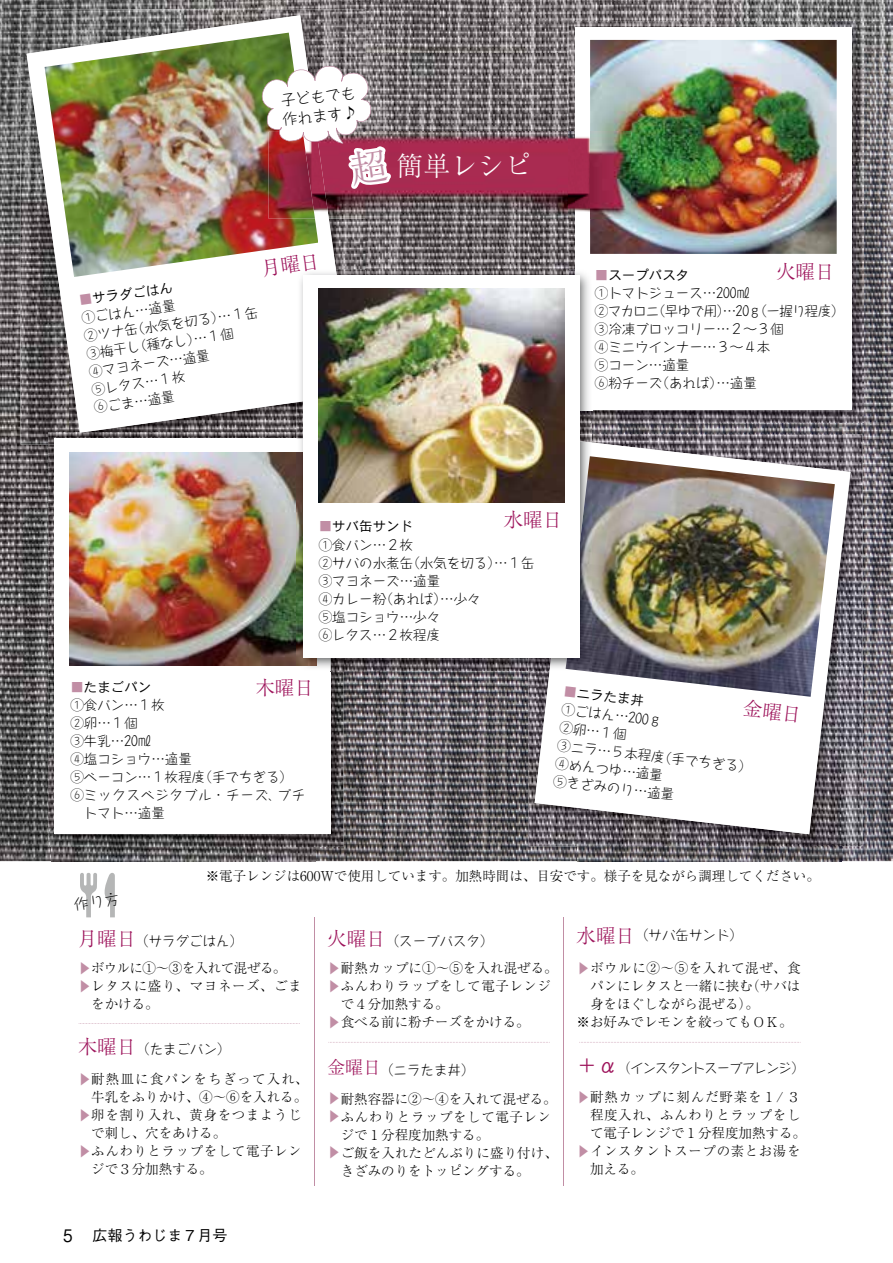
<style>
.page{position:relative;width:893px;height:1263px;background:#fff}
.page>*{position:absolute;margin:0;border:0;box-sizing:border-box;transform-origin:0 0}
.t1{font:300 27px "Ryumin Pr 5";color:#fff}
.t2{font:300 19.5px "Ryumin Pr 5";color:#9c1159}
.t3{font:500 15px "Gothic BBB Pr 5";color:#000}
.t4{font:300 15px/19.5px "Taka Hand Std";color:#000}
.t5{font:300 13.5px/18px "Taka Hand Std";color:#000}
.t6{font:300 13.5px/18px "Ryumin Pr 5";color:#000}
.t7{font:300 13.5px/18px "Ryumin Pr 5";letter-spacing:.045em;color:#000}
.t8{font:300 13.5px/18px "Ryumin Pr 5";letter-spacing:.04em;color:#000}
.t9{font:300 13.5px/18px "Ryumin Pr 5";letter-spacing:.085em;color:#000}
.t10{font:300 13.5px "Taka Hand Std";letter-spacing:.06em;color:#000}
.t11{font:300 13.5px "Taka Hand Std";letter-spacing:-.075em;color:#000}
.t12{font:300 13.5px "Ryumin Pr 5";color:#c18ea5}
.t13{font:13.5px "DFHS Gothic Std W3";color:#000}
.s1{font-family:"DFHS Gothic Std W3";font-weight:400;color:#c18ea5}
.s2{font-family:"DFHS Gothic Std W3";font-weight:400}
.s3{color:#c18ea5}
.s4{font-family:"Ryumin Pr 5";font-size:19.5px;color:#9c1159}
.s5{font-size:17.25px}
.s6{font-family:"Ryumin Pr 5";font-size:18px;color:#9c1159}
.s7{font-family:"DFHS Gothic Std W3";font-weight:400;font-size:21px;color:#9c1159}
.s8{font-family:"Ryumin Pr 5"}
</style>
<div class="page">
<img style="left:0;top:0;width:893px;height:53px">
<img style="left:0;top:53px;width:52px;height:808px">
<img style="left:365px;top:53px;width:204px;height:79px">
<img style="left:841px;top:53px;width:52px;height:808px">
<img style="left:353px;top:219px;width:216px;height:50px">
<img style="left:592px;top:423px;width:249px;height:11px">
<img style="left:315px;top:671px;width:262px;height:190px">
<img style="left:52px;top:847px;width:263px;height:14px">
<img style="left:577px;top:846px;width:264px;height:15px">
<img style="left:21px;top:10px;width:344px;height:47px">
<img style="left:21px;top:57px;width:27px;height:388px">
<img style="left:353px;top:57px;width:12px;height:8px">
<svg style="left:27px;top:15px;width:326px;height:418px"></svg>
<img style="left:45px;top:33px;width:273px;height:244px">
<img style="left:569px;top:21px;width:295px;height:402px">
<div style="left:575px;top:27px;width:276px;height:383px;background:#fff"></div>
<img style="left:590px;top:40px;width:247px;height:214px">
<img style="left:48px;top:432px;width:295px;height:415px">
<div style="left:55px;top:438px;width:276px;height:396px;background:#fff"></div>
<img style="left:69px;top:453px;width:228px;height:212px">
<img style="left:592px;top:434px;width:270px;height:51px">
<img style="left:815px;top:485px;width:47px;height:361px">
<img style="left:528px;top:671px;width:47px;height:175px">
<img style="left:767px;top:834px;width:48px;height:12px">
<img style="left:575px;top:834px;width:192px;height:12px">
<svg style="left:535px;top:441px;width:315px;height:393px"></svg>
<img style="left:585px;top:456px;width:250px;height:241px">
<img style="left:343px;top:269px;width:249px;height:402px">
<img style="left:297px;top:269px;width:68px;height:169px">
<img style="left:297px;top:269px;width:56px;height:133px">
<img style="left:569px;top:269px;width:23px;height:154px">
<img style="left:575px;top:269px;width:17px;height:141px">
<img style="left:331px;top:658px;width:12px;height:13px">
<img style="left:297px;top:438px;width:34px;height:233px">
<svg style="left:297px;top:665px;width:19px;height:2px"></svg>
<img style="left:528px;top:434px;width:64px;height:237px">
<img style="left:550px;top:441px;width:42px;height:230px">
<img style="left:566px;top:456px;width:26px;height:215px">
<div style="left:303px;top:276px;width:276px;height:382px;background:#fff"></div>
<img style="left:318px;top:288px;width:247px;height:214px">
<hr style="left:314px;top:917px;width:1px;height:107px;background:#c18ea5">
<hr style="left:563px;top:917px;width:1px;height:107px;background:#c18ea5">
<svg style="left:314px;top:1024px;width:1px;height:18px"></svg>
<svg style="left:563px;top:1024px;width:1px;height:18px"></svg>
<hr style="left:314px;top:1042px;width:1px;height:144px;background:#c18ea5">
<hr style="left:563px;top:1042px;width:1px;height:144px;background:#c18ea5">
<svg style="left:79px;top:1023px;width:221px;height:1px"></svg>
<svg style="left:328px;top:1042px;width:222px;height:1px"></svg>
<svg style="left:579px;top:1042px;width:221px;height:1px"></svg>
<img style="left:329px;top:132px;width:302px;height:87px">
<img style="left:315px;top:193px;width:14px;height:26px">
<img style="left:269px;top:193px;width:46px;height:26px">
<svg style="left:80px;top:873px;width:35px;height:44px"></svg>
<svg style="left:262px;top:253px;width:54px;height:24px"></svg>
<svg style="left:743px;top:699px;width:55px;height:23px"></svg>
<img style="left:257px;top:65px;width:139px;height:128px">
<p class="t4" style="left:280px;top:89px;width:76px;rotate:-6deg">子どもでも作れます♪</p>
<p class="t5" style="left:78px;top:290px;width:177px;rotate:-8deg"><span class="s1">■</span><span class="s2">サラダごはん<br></span>①ごはん…適量<br>②ツナ缶（水気を切る）…１缶<br>③梅干し（種なし）…１個<br>④マヨネーズ…適量<br>⑤レタス…１枚<br>⑥ごま…適量</p>
<p class="t1" style="left:397px;top:145px;width:136px">簡単レシピ</p>
<p class="t2" style="left:776px;top:257px;width:60px">火曜日</p>
<p class="t5" style="left:595px;top:265px;width:251px"><span class="s1">■</span><span class="s2">スープパスタ<br></span>①トマトジュース…200㎖<br>②マカロニ（早ゆで用）…20ｇ（一握り程度）<br>③冷凍ブロッコリー…２～３個<br>④ミニウインナー…３～４本<br>⑤コーン…適量<br>⑥粉チーズ（あれば）…適量</p>
<p class="t2" style="left:504px;top:505px;width:60px">水曜日</p>
<p class="t5" style="left:319px;top:516px;width:217px"><span class="s1">■</span><span class="s2">サバ缶サンド<br></span>①食パン…２枚<br>②サバの水煮缶（水気を切る）…１缶<br>③マヨネーズ…適量<br>④カレー粉（あれば）…少々<br>⑤塩コショウ…少々<br>⑥レタス…２枚程度</p>
<p class="t2" style="left:255px;top:672px;width:60px">木曜日</p>
<p class="t13" style="left:70px;top:679px;width:82px"><span class="s3">■</span>たまごパン</p>
<p class="t5" style="left:70px;top:694px;width:96px">①食パン…１枚</p>
<p class="t5" style="left:70px;top:712px;width:69px">②卵…１個</p>
<p class="t5" style="left:70px;top:730px;width:82px">③牛乳…20㎖</p>
<p class="t5" style="left:70px;top:748px;width:123px">④塩コショウ…適量</p>
<p class="t5" style="left:70px;top:766px;width:224px">⑤ベーコン…１枚程度（手でちぎる）</p>
<p class="t10" style="left:70px;top:785px;width:236px">⑥ ミックスベジタブル・チーズ、プチ</p>
<p class="t5" style="left:84px;top:802px;width:82px">トマト…適量</p>
<p class="t5" style="left:564px;top:681px;width:198px;rotate:6deg"><span class="s1">■</span><span class="s2">ニラたま丼<br></span>①ごはん…200ｇ<br>②卵…１個<br>③ニラ…５本程度（手でちぎる）<br>④めんつゆ…適量<br>⑤きざみのり…適量</p>
<p class="t6" style="left:206px;top:866px;width:616px">※電子レンジは600Ｗで使用しています。加熱時間は、目安です。様子を見ながら調理してください。</p>
<p class="t5" style="left:78px;top:931px;width:167px"><span class="s4">月曜日</span>（サラダごはん）</p>
<p class="t12" style="left:74px;top:993px;width:33px;rotate:-90deg">▼ ▼</p>
<p class="t6" style="left:91px;top:958px;width:212px">ボウルに①～③を入れて混ぜる。レタスに盛り、マヨネーズ、ごまをかける。</p>
<p class="t5" style="left:78px;top:1039px;width:155px"><span class="s4">木曜日</span>（たまごパン）</p>
<p class="t12" style="left:74px;top:1086px;width:15px;rotate:-90deg">▼</p>
<p class="t9" style="left:91px;top:1069px;width:219px">耐熱皿に食パンをちぎって入れ、牛乳をふりかけ、④～⑥を入れる。</p>
<p class="t12" style="left:74px;top:1122px;width:15px;rotate:-90deg">▼</p>
<p class="t7" style="left:91px;top:1105px;width:212px">卵を割り入れ、黄身をつまようじで刺し、穴をあける。</p>
<p class="t12" style="left:74px;top:1158px;width:15px;rotate:-90deg">▼</p>
<p class="t8" style="left:91px;top:1141px;width:212px">ふんわりとラップをして電子レンジで３分加熱する。</p>
<p class="t3" style="left:63px;top:1223px;width:166px"><span class="s5">5</span> 　広報うわじま７月号</p>
<p class="t5" style="left:327px;top:931px;width:168px"><span class="s4">火曜日</span>（スープパスタ）</p>
<p class="t12" style="left:323px;top:993px;width:33px;rotate:-90deg">▼ ▼</p>
<p class="t6" style="left:341px;top:958px;width:219px">耐熱カップに①～⑤を入れ混ぜる。ふんわりラップをして電子レンジで４分加熱する。</p>
<p class="t12" style="left:323px;top:1029px;width:15px;rotate:-90deg">▼</p>
<p class="t6" style="left:341px;top:1012px;width:190px">食べる前に粉チーズをかける。</p>
<p class="t5" style="left:327px;top:1060px;width:149px"><span class="s6">金曜日</span>（ニラたま丼）</p>
<p class="t12" style="left:323px;top:1123px;width:33px;rotate:-90deg">▼ ▼</p>
<p class="t6" style="left:341px;top:1089px;width:217px">耐熱容器に②～④を入れて混ぜる。ふんわりとラップをして電子レンジで１分程度加熱する。</p>
<p class="t12" style="left:323px;top:1159px;width:15px;rotate:-90deg">▼</p>
<p class="t6" style="left:341px;top:1143px;width:219px">ご飯を入れたどんぶりに盛り付け、きざみのりをトッピングする。</p>
<p class="t5" style="left:577px;top:925px;width:168px"><span class="s4">水曜日</span>（サバ缶サンド）</p>
<p class="t12" style="left:573px;top:975px;width:15px;rotate:-90deg">▼</p>
<p class="t7" style="left:590px;top:958px;width:212px">ボウルに②～⑤を入れて混ぜ、食</p>
<p class="t6" style="left:590px;top:976px;width:212px">パンにレタスと一緒に挟む（サバは</p>
<p class="t6" style="left:590px;top:994px;width:170px">身をほぐしながら混ぜる）。</p>
<p class="t6" style="left:577px;top:1012px;width:217px">※お好みでレモンを絞ってもＯＫ。</p>
<p class="t11" style="left:577px;top:1058px;width:230px"><span class="s7">＋α</span><span class="s8">（</span> インスタントスープアレンジ）</p>
<p class="t12" style="left:573px;top:1104px;width:15px;rotate:-90deg">▼</p>
<p class="t7" style="left:590px;top:1087px;width:217px">耐熱カップに刻んだ野菜を１/ ３程度入れ、ふんわりとラップをして電子レンジで１分程度加熱する。</p>
<p class="t12" style="left:573px;top:1158px;width:15px;rotate:-90deg">▼</p>
<p class="t8" style="left:590px;top:1141px;width:212px">インスタントスープの素とお湯を加える。</p>
</div>
